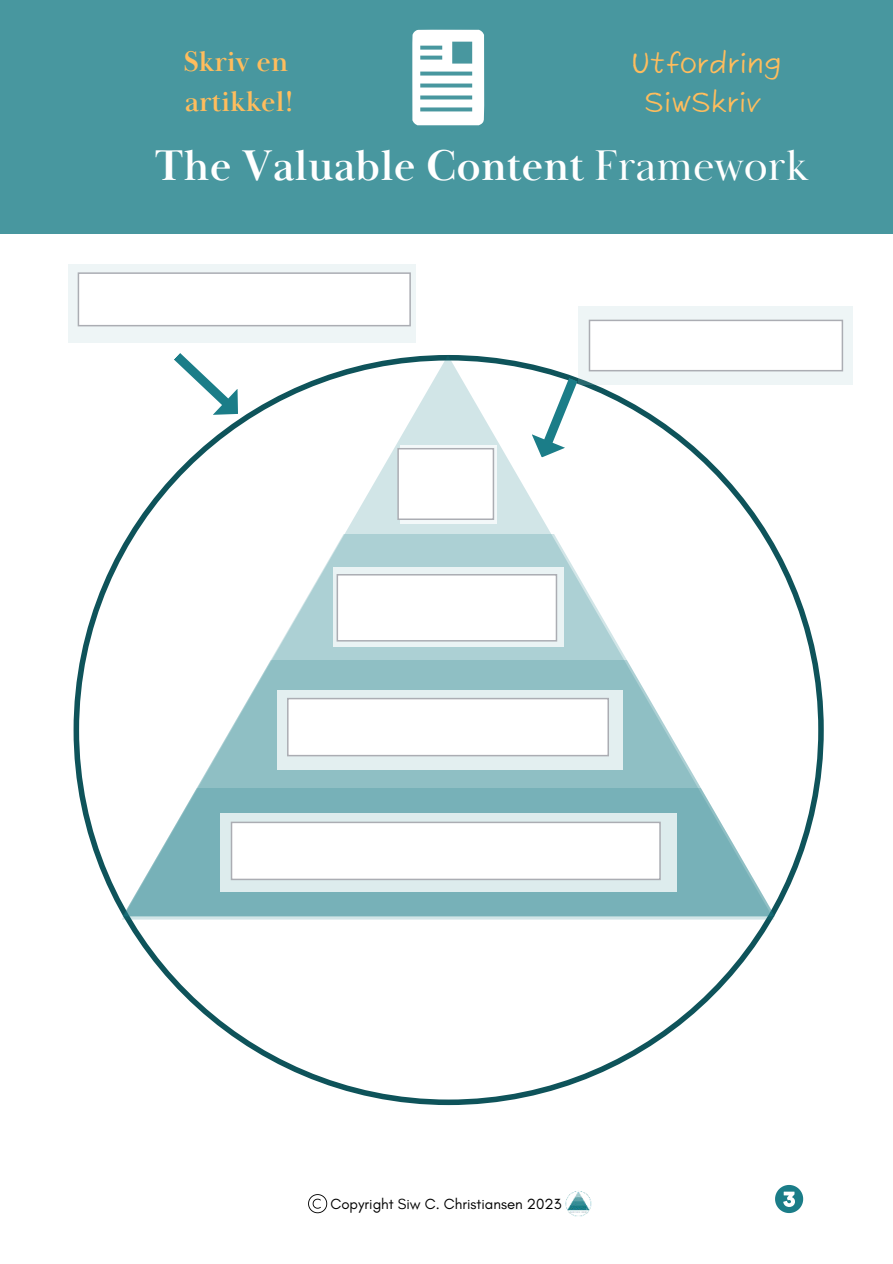
<style>
.page{position:relative;width:893px;height:1264px;background:#fff}
.page>*{position:absolute;margin:0;border:0;box-sizing:border-box;transform-origin:0 0}
.t1{font:700 44.25px "Baskerville Display PT";color:#fff}
.t2{font:700 29.25px/40.5px "Baskerville Display PT";color:#ffbd5d}
.t3{font:27.75px/38.2px "Six Hands Marker";color:#ffbd5d;text-align:center}
.t4{font:15px "Glacial Indifference";color:#000}
.s1{font-weight:400}
</style>
<div class="page">
<div style="left:0;top:0;width:892px;height:234px;background:#48979f"></div>
<img style="left:565px;top:1191px;width:26px;height:25px">
<svg style="left:308px;top:1194px;width:19px;height:19px"></svg>
<svg style="left:74px;top:545px;width:749px;height:560px"></svg>
<svg style="left:122px;top:355px;width:652px;height:564px"></svg>
<svg style="left:123px;top:534px;width:652px;height:254px"></svg>
<svg style="left:123px;top:660px;width:649px;height:128px"></svg>
<svg style="left:123px;top:788px;width:652px;height:128px;fill:#77b1b8"></svg>
<svg style="left:174px;top:353px;width:64px;height:62px"></svg>
<svg style="left:531px;top:378px;width:46px;height:79px"></svg>
<div style="left:68px;top:264px;width:347px;height:79px;background:#eef5f6"></div>
<div style="left:578px;top:306px;width:274px;height:79px;background:linear-gradient(to right,#edf4f5,#eff6f6)"></div>
<div style="left:221px;top:813px;width:455px;height:78px;background:#ddeced"></div>
<div style="left:277px;top:690px;width:345px;height:79px;background:#e3eff0"></div>
<svg style="left:333px;top:567px;width:230px;height:79px;background:#e7f0f1"></svg>
<div style="left:400px;top:445px;width:96px;height:78px;background:linear-gradient(to right,#f2f7f8,#f1f6f7)"></div>
<svg style="left:412px;top:30px;width:72px;height:95px"></svg>
<svg style="left:775px;top:1185px;width:28px;height:27px"></svg>
<div style="left:78px;top:272px;width:333px;height:54px;background:#fff;border:2px solid #abadb3"></div>
<div style="left:588px;top:320px;width:255px;height:51px;background:#fff;border:2px solid #abadb3"></div>
<div style="left:397px;top:448px;width:97px;height:72px;background:#fff;border:2px solid #abadb3"></div>
<div style="left:336px;top:574px;width:221px;height:67px;background:#fff;border:2px solid #abadb3"></div>
<div style="left:287px;top:698px;width:322px;height:58px;background:#fff;border:2px solid #abadb3"></div>
<div style="left:231px;top:821px;width:429px;height:59px;background:#fff;border:2px solid #abadb3"></div>
<h2 class="t2" style="left:183px;top:42px;width:112px">Skriv en artikkel!</h2>
<h3 class="t3" style="left:631px;top:44px;width:151px">Utfordring<br>SiwSkriv</h3>
<h1 class="t1" style="left:155px;top:139px;width:655px">The Valuable Content <span class="s1">Framework</span></h1>
<p class="t4" style="left:330px;top:1195px;width:232px">Copyright Siw C. Christiansen 2023</p>
</div>
